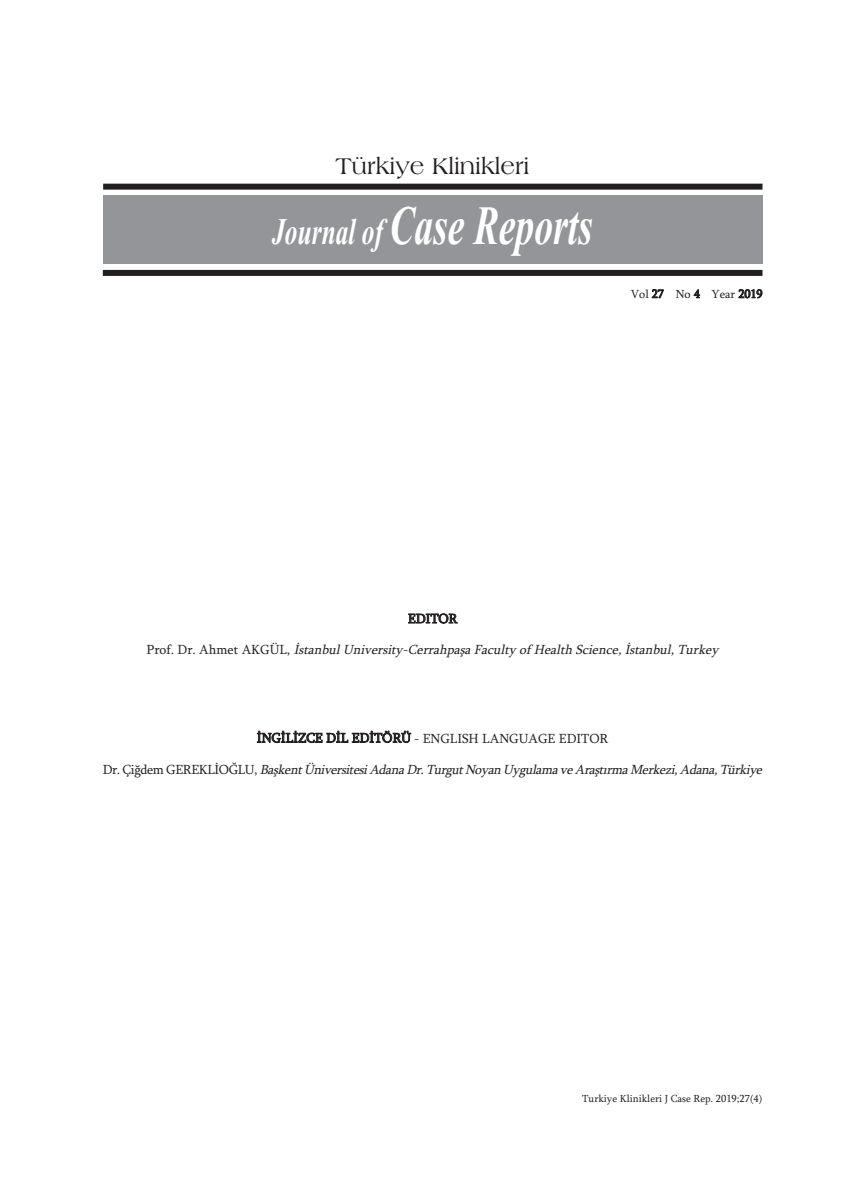
<style>
.page{position:relative;width:865px;height:1197px;background:#fff}
.page>*{position:absolute;margin:0;border:0;box-sizing:border-box;transform-origin:0 0}
.t1{font:italic 700 55.35px "Times New Roman";color:#fff;scale:.68 1}
.t2{font:24px "Americana BT Roman";color:#231f20}
.t3{font:italic 13.5px "Sylfaen";color:#231f20}
.t4{font:13.5px "Sylfaen";color:#231f20}
.t5{font:12px "Sylfaen";color:#231f20}
.t6{font:10.5px "Sylfaen";color:#231f20}
.s1{font-size:37.5px}
.s2{font-style:normal}
</style>
<div class="page">
<div style="left:103px;top:195px;width:659px;height:68px;background:#939598"></div>
<div style="left:103px;top:184px;width:659px;height:6px;background:#231f20"></div>
<div style="left:103px;top:270px;width:659px;height:6px;background:#231f20"></div>
<h2 class="t2" style="left:335px;top:152px;width:195px">Türkiye Klinikleri</h2>
<h1 class="t1" style="left:272px;top:192px;width:473px"><span class="s1">Journal of</span> Case Reports</h1>
<p class="t5" style="left:630px;top:287px;width:133px">Vol 27 No 4 Year 2019</p>
<p class="t4" style="left:408px;top:610px;width:51px">EDITOR</p>
<p class="t3" style="left:146px;top:641px;width:577px"><span class="s2">P r o f . D r . A h m e t A K G Ü L ,</span> İstanbul University-Cerrahpaşa Faculty of Health Science, İstanbul, Turkey</p>
<p class="t4" style="left:257px;top:730px;width:353px">İNGİLİZCE DİL EDİTÖRÜ - ENGLISH LANGUAGE EDITOR</p>
<p class="t3" style="left:103px;top:761px;width:664px"><span class="s2">D r . Ç i ğ d e m G E R E K L İ O Ğ L U ,</span> Başkent Üniversitesi Adana Dr. Turgut Noyan Uygulama ve Araştırma Merkezi, Adana, Türkiye</p>
<p class="t6" style="left:582px;top:1091px;width:181px">Turkiye Klinikleri J Case Rep. 2019;27(4)</p>
</div>
